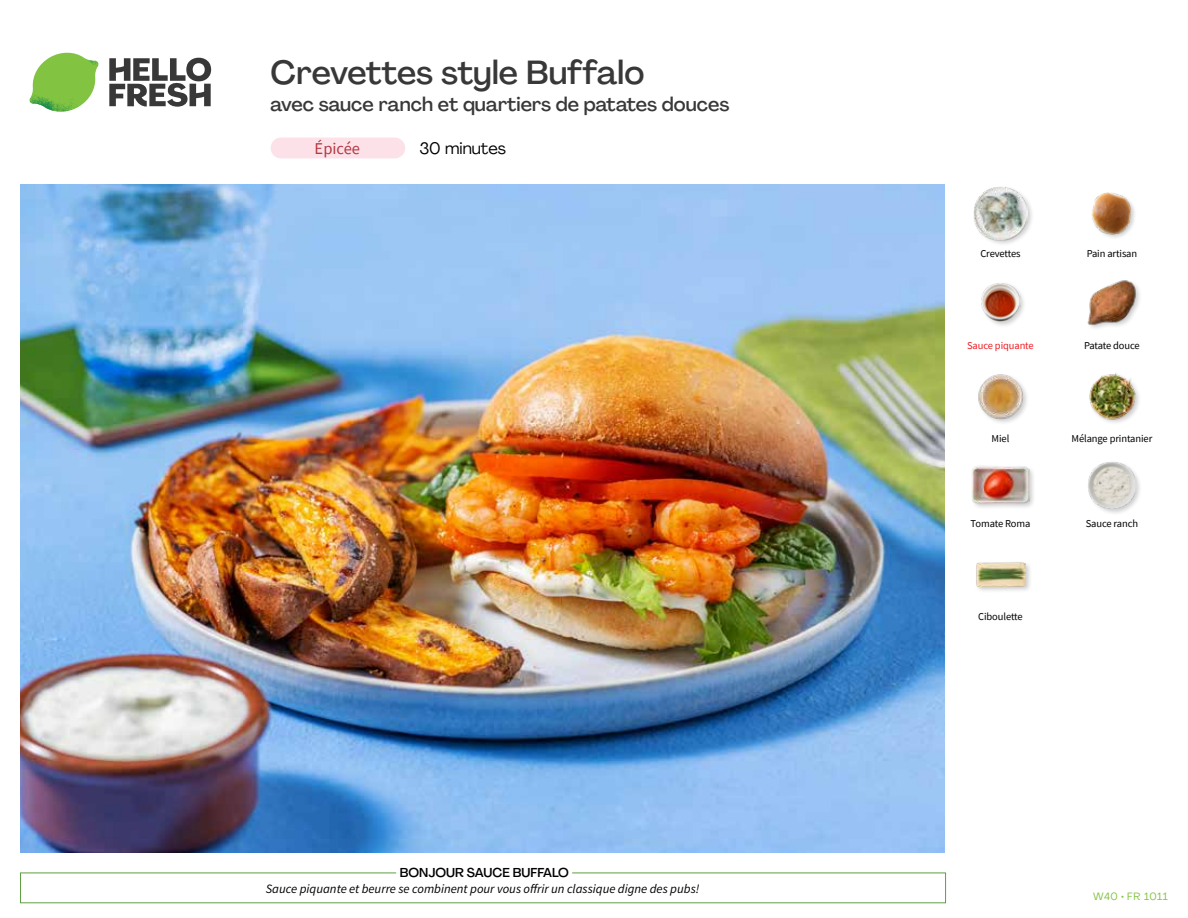
<style>
.page{position:relative;width:1188px;height:918px;background:#fff}
.page>*{position:absolute;margin:0;border:0;box-sizing:border-box;transform-origin:0 0}
.t1{font:500 33px "Agrandir";letter-spacing:-.005em;color:#383839}
.t2{font:500 19.5px "Agrandir";color:#383839}
.t3{font:16.5px "Agrandir";color:#000}
.t4{font:16.5px "Source Sans Pro";color:#b33841}
.t5{font:italic 12.75px "Source Sans Pro";color:#000}
.t6{font:500 12.75px "Agrandir";color:#000}
.t7{font:10.5px "Source Sans Pro";letter-spacing:-.01em;color:#000}
.t8{font:10.5px "Source Sans Pro";letter-spacing:-.01em;color:#ed1d24}
.t9{font:10.5px "Agrandir";letter-spacing:.05em;color:#82c341}
</style>
<div class="page">
<svg style="left:109px;top:57px;width:102px;height:50px"></svg>
<svg style="left:34px;top:53px;width:62px;height:40px"></svg>
<img style="left:67px;top:53px;width:32px;height:26px">
<img style="left:33px;top:75px;width:59px;height:11px">
<img style="left:29px;top:79px;width:61px;height:33px">
<img style="left:65px;top:86px;width:27px;height:25px">
<div style="left:20px;top:873px;width:926px;height:30px;border:1px solid #609f43"></div>
<div style="left:396px;top:865px;width:176px;height:15px;background:#fff"></div>
<img style="left:21px;top:184px;width:924px;height:668px">
<div style="left:271px;top:138px;width:134px;height:20px;background:#fce1e9;border-radius:10px"></div>
<div style="left:975px;top:561px;width:57px;height:33px;background:#000;opacity:.2"></div>
<img style="left:975px;top:561px;width:51px;height:33px">
<div style="left:1087px;top:460px;width:56px;height:55px;background:#000;opacity:.2"></div>
<img style="left:1088px;top:461px;width:48px;height:49px">
<div style="left:971px;top:465px;width:65px;height:45px;background:#000;opacity:.2"></div>
<img style="left:972px;top:465px;width:57px;height:45px">
<img style="left:1089px;top:373px;width:50px;height:50px">
<img style="left:978px;top:374px;width:49px;height:49px">
<img style="left:1087px;top:280px;width:53px;height:48px">
<div style="left:980px;top:281px;width:47px;height:47px;background:#000;opacity:.2"></div>
<img style="left:981px;top:282px;width:39px;height:40px">
<div style="left:1090px;top:191px;width:47px;height:49px;background:#000;opacity:.2"></div>
<img style="left:1091px;top:192px;width:42px;height:42px">
<div style="left:973px;top:186px;width:61px;height:61px;background:#000;opacity:.2"></div>
<img style="left:974px;top:186px;width:53px;height:54px">
<h1 class="t1" style="left:271px;top:52px;width:375px">Crevettes style Buffalo</h1>
<h2 class="t2" style="left:271px;top:92px;width:460px">avec sauce ranch et quartiers de patates douces</h2>
<h3 class="t4" style="left:315px;top:138px;width:47px">Épicée</h3>
<h3 class="t3" style="left:419px;top:138px;width:88px">30 minutes</h3>
<p class="t6" style="left:400px;top:864px;width:171px">BONJOUR SAUCE BUFFALO</p>
<p class="t5" style="left:266px;top:881px;width:435px">Sauce piquante et beurre se combinent pour vous offrir un classique digne des pubs!</p>
<p class="t7" style="left:980px;top:246px;width:42px">Crevettes</p>
<p class="t7" style="left:1087px;top:246px;width:52px">Pain artisan</p>
<p class="t8" style="left:967px;top:339px;width:68px">Sauce piquante</p>
<p class="t7" style="left:1084px;top:339px;width:57px">Patate douce</p>
<p class="t7" style="left:992px;top:432px;width:19px">Miel</p>
<p class="t7" style="left:1072px;top:432px;width:82px">Mélange printanier</p>
<p class="t7" style="left:971px;top:517px;width:61px">Tomate Roma</p>
<p class="t7" style="left:1086px;top:517px;width:54px">Sauce ranch</p>
<p class="t7" style="left:978px;top:610px;width:46px">Ciboulette</p>
<p class="t9" style="left:1093px;top:890px;width:76px">W40 • FR 1011</p>
</div>
